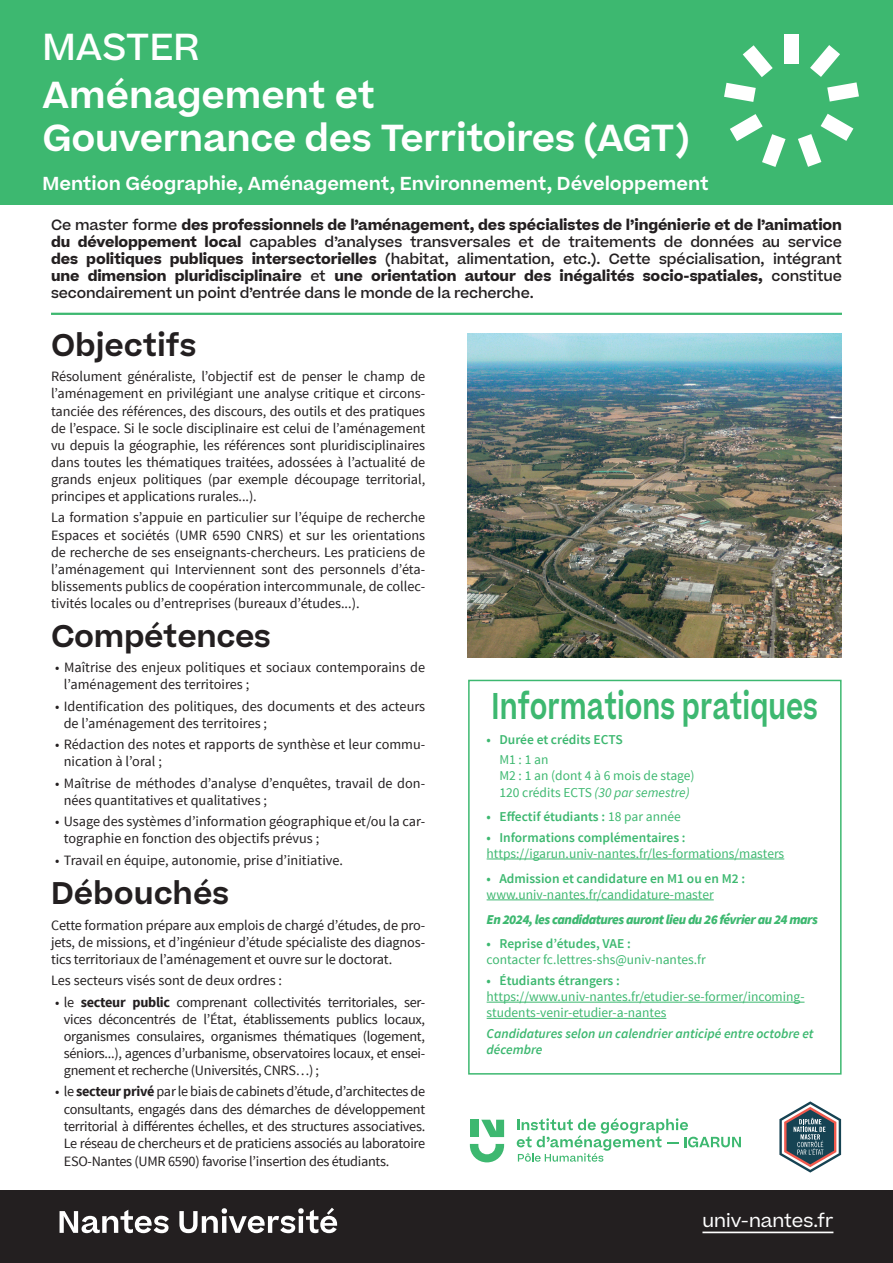
<style>
.page{position:relative;width:893px;height:1263px;background:#fff}
.page>*{position:absolute;margin:0;border:0;box-sizing:border-box;transform-origin:0 0}
.t1{font:600 36px/43.2px "Beatrice";letter-spacing:-.01em;color:#fff}
.t2{font:500 36px "Beatrice";color:#fff}
.t3{font:600 35.7px "Beatrice";color:#3db870;scale:.74 1}
.t4{font:600 30px "Beatrice";color:#231f20}
.t5{font:600 18px "Beatrice";color:#fff}
.t6{font:18px "Beatrice";color:#fff}
.t7{font:14.25px/17.1px "Source Sans Pro";color:#231f20;text-align:justify}
.t8{font:700 14.25px/17.1px "Beatrice";letter-spacing:-.01em;color:#231f20;text-align:justify}
.t9{font:13.5px/16.2px "Source Sans Pro";color:#3db870}
.t10{font:600 13.5px "Source Sans Pro";color:#3db870}
.t11{font:italic 600 13.5px/16.2px "Source Sans Pro";color:#3db870}
.t12{font:italic 900 13.5px "Source Sans Pro";letter-spacing:-.035em;color:#3db870}
.s1{font-weight:500}
.s2{font-weight:700}
.s3{font-style:italic}
.s4{font-weight:400}
</style>
<div class="page">
<div style="left:0;top:0;width:893px;height:204px;background:#3db870"></div>
<hr style="left:51px;top:313px;width:791px;height:2px;background:#3db870">
<hr style="left:487px;top:859px;width:297px;height:1px;background:#3db870">
<hr style="left:487px;top:899px;width:227px;height:1px;background:#3db870">
<hr style="left:487px;top:1002px;width:317px;height:1px;background:#3db870">
<hr style="left:487px;top:1018px;width:179px;height:1px;background:#3db870">
<div style="left:468px;top:680px;width:374px;height:394px;border:2px solid #3db870"></div>
<div style="left:784px;top:34px;width:14px;height:30px;background:#fff"></div>
<svg style="left:743px;top:45px;width:30px;height:32px"></svg>
<svg style="left:724px;top:83px;width:32px;height:19px"></svg>
<svg style="left:730px;top:114px;width:55px;height:53px"></svg>
<svg style="left:798px;top:114px;width:55px;height:53px"></svg>
<svg style="left:810px;top:45px;width:49px;height:57px"></svg>
<img style="left:468px;top:334px;width:374px;height:323px">
<div style="left:0;top:1191px;width:893px;height:72px;background:#231f20"></div>
<svg style="left:60px;top:1208px;width:277px;height:25px"></svg>
<hr style="left:702px;top:1231px;width:131px;height:2px;background:#fff">
<svg style="left:470px;top:1144px;width:34px;height:18px"></svg>
<svg style="left:481px;top:1120px;width:23px;height:17px"></svg>
<div style="left:470px;top:1120px;width:8px;height:17px;background:#3db870"></div>
<svg style="left:517px;top:1118px;width:224px;height:44px"></svg>
<svg style="left:779px;top:1101px;width:62px;height:71px"></svg>
<h1 class="t2" style="left:43px;top:24px;width:158px">MASTER</h1>
<h1 class="t1" style="left:43px;top:73px;width:649px">Aménagement et<br>Gouvernance des Territoires (AGT)</h1>
<p class="t5" style="left:43px;top:171px;width:668px">Mention Géographie, Aménagement, Environnement, Développement</p>
<p class="t8" style="left:51px;top:216px;width:792px"><span class="s1">Ce master forme</span> des professionnels de l’aménagement, des spécialistes de l’ingénierie et de l’animation du développement local <span class="s1">capables d’analyses transversales et de traitements de données au service </span>des politiques publiques intersectorielles <span class="s1">(habitat, alimentation, etc.). Cette spécialisation, intégrant </span>une dimension pluridisciplinaire <span class="s1">et</span> une orientation autour des inégalités socio-spatiales, <span class="s1">constitue secondairement un point d’entrée dans le monde de la recherche.</span></p>
<h3 class="t4" style="left:51px;top:325px;width:147px">Objectifs</h3>
<p class="t7" style="left:51px;top:368px;width:376px">Résolument généraliste, l’objectif est de penser le champ de l’aménagement en privilégiant une analyse critique et circons&shy;tanciée des références, des discours, des outils et des pratiques de l’espace. Si le socle disciplinaire est celui de l’aménagement vu depuis la géographie, les références sont pluridisciplinaires dans toutes les thématiques traitées, adossées à l’actualité de grands enjeux politiques (par exemple découpage territorial, principes et applications rurales...).</p>
<p class="t7" style="left:51px;top:509px;width:376px">La formation s’appuie en particulier sur l’équipe de recherche Espaces et sociétés (UMR 6590 CNRS) et sur les orientations de recherche de ses enseignants-chercheurs. Les praticiens de l’aménagement qui Interviennent sont des personnels d’éta&shy;blissements publics de coopération intercommunale, de collec&shy;tivités locales ou d’entreprises (bureaux d’études...).</p>
<h3 class="t4" style="left:51px;top:616px;width:221px">Compétences</h3>
<p class="t7" style="left:64px;top:659px;width:363px;text-indent:-9px">• Maîtrise des enjeux politiques et sociaux contemporains de l’aménagement des territoires ;</p>
<p class="t7" style="left:64px;top:698px;width:363px;text-indent:-8px">• Identification des politiques, des documents et des acteurs de l’aménagement des territoires ;</p>
<p class="t7" style="left:64px;top:736px;width:363px;text-indent:-9px">• Rédaction des notes et rapports de synthèse et leur commu&shy;nication à l’oral ;</p>
<p class="t7" style="left:64px;top:774px;width:363px;text-indent:-9px">• Maîtrise de méthodes d’analyse d’enquêtes, travail de don&shy;nées quantitatives et qualitatives ;</p>
<p class="t7" style="left:64px;top:813px;width:363px;text-indent:-9px">• Usage des systèmes d’information géographique et/ou la car&shy;tographie en fonction des objectifs prévus ;</p>
<p class="t7" style="left:55px;top:852px;width:289px">• Travail en équipe, autonomie, prise d’initiative.</p>
<h3 class="t4" style="left:51px;top:873px;width:180px">Débouchés</h3>
<p class="t7" style="left:51px;top:917px;width:376px">Cette formation prépare aux emplois de chargé d’études, de pro&shy;jets, de missions, et d’ingénieur d’étude spécialiste des diagnos&shy;tics territoriaux de l’aménagement et ouvre sur le doctorat.</p>
<p class="t7" style="left:51px;top:972px;width:233px">Les secteurs visés sont de deux ordres :</p>
<p class="t7" style="left:64px;top:994px;width:363px;text-indent:-8px">• le <span class="s2">secteur public</span> comprenant collectivités territoriales, ser&shy;vices déconcentrés de l’État, établissements publics locaux, organismes consulaires, organismes thématiques (logement, séniors...), agences d’urbanisme, observatoires locaux, et ensei&shy;gnement et recherche (Universités, CNRS…) ;</p>
<p class="t7" style="left:64px;top:1083px;width:363px;text-indent:-9px">• le <span class="s2">secteur privé</span> par le biais de cabinets d’étude, d’architectes de consultants, engagés dans des démarches de développement territorial à différentes échelles, et des structures associatives.<br>Le réseau de chercheurs et de praticiens associés au laboratoire ESO-Nantes (UMR 6590) favorise l’insertion des étudiants.</p>
<h2 class="t3" style="left:492px;top:682px;width:443px">Informations pratiques</h2>
<p class="t10" style="left:487px;top:731px;width:138px">• Durée et crédits ECTS</p>
<p class="t9" style="left:499px;top:752px;width:197px">M1 : 1 an<br>M2 : 1 an (dont 4 à 6 mois de stage)<br>120 crédits ECTS <span class="s3">(30 par semestre)</span></p>
<p class="t10" style="left:487px;top:808px;width:196px">• Effectif étudiants : <span class="s4">18 par année</span></p>
<p class="t10" style="left:487px;top:829px;width:201px">• Informations complémentaires :</p>
<p class="t9" style="left:487px;top:846px;width:299px">https://igarun.univ-nantes.fr/les-formations/masters</p>
<p class="t10" style="left:487px;top:870px;width:260px">• Admission et candidature en M1 ou en M2 :</p>
<p class="t9" style="left:487px;top:886px;width:229px">www.univ-nantes.fr/candidature-master</p>
<p class="t12" style="left:487px;top:910px;width:333px">En 2024, les candidatures auront lieu du 26 février au 24 mars</p>
<p class="t10" style="left:487px;top:935px;width:146px">• Reprise d’études, VAE :</p>
<p class="t9" style="left:487px;top:952px;width:221px">contacter fc.lettres-shs@univ-nantes.fr</p>
<p class="t10" style="left:487px;top:972px;width:135px">• Étudiants étrangers :</p>
<p class="t9" style="left:487px;top:989px;width:319px">https://www.univ-nantes.fr/etudier-se-former/incoming&shy;students-venir-etudier-a-nantes</p>
<p class="t11" style="left:487px;top:1025px;width:328px">Candidatures selon un calendrier anticipé entre octobre et décembre</p>
<p class="t6" style="left:702px;top:1208px;width:132px">univ-nantes.fr</p>
</div>
